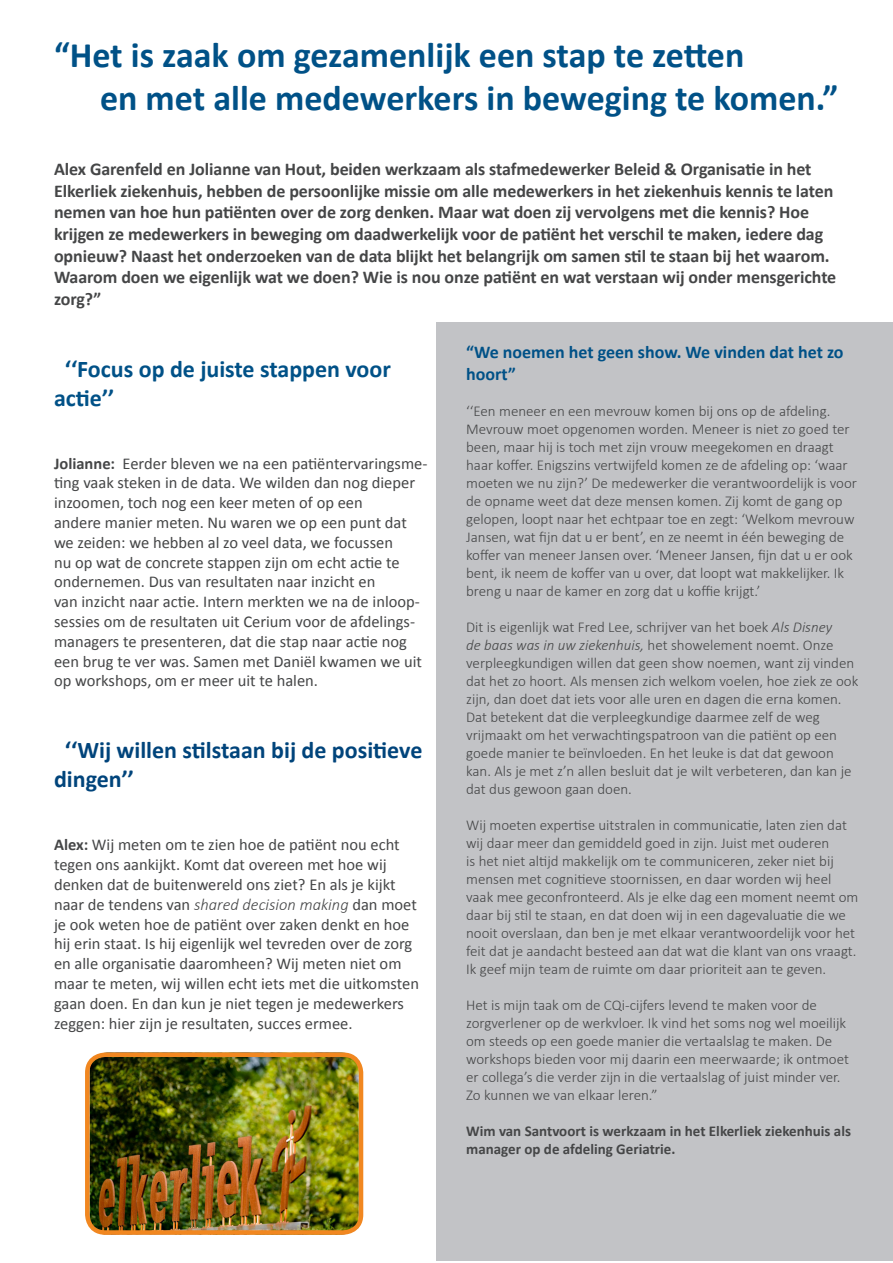
<style>
.page{position:relative;width:893px;height:1263px;background:#fff}
.page>*{position:absolute;margin:0;border:0;box-sizing:border-box;transform-origin:0 0}
.t1{font:700 36px "Calibri";color:#005187}
.t2{font:700 24px/28.8px "Calibri";color:#00447b}
.t3{font:700 24px/28.8px "Calibri";color:#005187}
.t4{font:700 18px/21.6px "Calibri";letter-spacing:-.005em;color:#454647}
.t5{font:700 18px/21.6px "Calibri";color:#005187}
.t6{font:16.5px/19.8px "Calibri";color:#454647}
.t7{font:300 15px/18px "Calibri";color:#454647}
.t8{font:700 15px/18px "Calibri";color:#454647}
.s1{font-weight:700}
.s2{font-weight:300;font-style:italic}
.s3{font-style:italic}
</style>
<div class="page">
<div style="left:437px;top:322px;width:456px;height:939px;background:#c2c3c6"></div>
<img style="left:90px;top:1057px;width:268px;height:173px">
<div style="left:85px;top:1052px;width:278px;height:183px;border:4px solid #f18720;border-radius:18px"></div>
<p class="t1" style="left:54px;top:32px;width:692px">“Het is zaak om gezamenlijk een stap te zetten</p>
<p class="t1" style="left:100px;top:75px;width:740px">en met alle medewerkers in beweging te komen.”</p>
<p class="t4" style="left:54px;top:158px;width:784px">Alex Garenfeld en Jolianne van Hout, beiden werkzaam als stafmedewerker Beleid &amp; Organisatie in het Elkerliek ziekenhuis, hebben de persoonlijke missie om alle medewerkers in het ziekenhuis kennis te laten nemen van hoe hun patiënten over de zorg denken. Maar wat doen zij vervolgens met die kennis? Hoe krijgen ze medewerkers in beweging om daadwerkelijk voor de patiënt het verschil te maken, iedere dag opnieuw? Naast het onderzoeken van de data blijkt het belangrijk om samen stil te staan bij het waarom.<br>Waarom doen we eigenlijk wat we doen? Wie is nou onze patiënt en wat verstaan wij onder mensgerichte zorg?”</p>
<p class="t3" style="left:54px;top:354px;width:338px;text-indent:11px">‘‘Focus op de juiste stappen voor actie’’</p>
<p class="t6" style="left:54px;top:453px;width:375px"><span class="s1">Jolianne:</span> Eerder bleven we na een patiëntervaringsme&shy;ting vaak steken in de data. We wilden dan nog dieper inzoomen, toch nog een keer meten of op een</p>
<p class="t6" style="left:54px;top:513px;width:354px">andere manier meten. Nu waren we op een punt dat we zeiden: we hebben al zo veel data, we focussen</p>
<p class="t6" style="left:54px;top:552px;width:347px">nu op wat de concrete stappen zijn om echt actie te ondernemen. Dus van resultaten naar inzicht en</p>
<p class="t6" style="left:54px;top:592px;width:369px">van inzicht naar actie. Intern merkten we na de inloop&shy;sessies om de resultaten uit Cerium voor de afdelings&shy;managers te presenteren, dat die stap naar actie nog een brug te ver was. Samen met Daniël kwamen we uit op workshops, om er meer uit te halen.</p>
<p class="t2" style="left:54px;top:736px;width:370px;text-indent:11px">‘‘Wij willen stilstaan bij de positieve dingen’’</p>
<p class="t6" style="left:54px;top:835px;width:347px"><span class="s1">Alex:</span> Wij meten om te zien hoe de patiënt nou echt tegen ons aankijkt. Komt dat overeen met hoe wij</p>
<p class="t6" style="left:54px;top:874px;width:366px">denken dat de buitenwereld ons ziet? En als je kijkt naar de tendens van <span class="s2">shared decision making</span> dan moet je ook weten hoe de patiënt over zaken denkt en hoe hij erin staat. Is hij eigenlijk wel tevreden over de zorg en alle organisatie daaromheen? Wij meten niet om maar te meten, wij willen echt iets met die uitkomsten gaan doen. En dan kun je niet tegen je medewerkers zeggen: hier zijn je resultaten, succes ermee.</p>
<p class="t5" style="left:466px;top:341px;width:379px">“We noemen het geen show. We vinden dat het zo hoort”</p>
<p class="t7" style="left:466px;top:401px;width:392px">‘‘Een meneer en een mevrouw komen bij ons op de afdeling.<br>Mevrouw moet opgenomen worden. Meneer is niet zo goed ter been, maar hij is toch met zijn vrouw meegekomen en draagt haar koffer. Enigszins vertwijfeld komen ze de afdeling op: ‘waar moeten we nu zijn?’ De medewerker die verantwoordelijk is voor de opname weet dat deze mensen komen. Zij komt de gang op gelopen, loopt naar het echtpaar toe en zegt: ‘Welkom mevrouw Jansen, wat fijn dat u er bent’, en ze neemt in één beweging de koffer van meneer Jansen over. ‘Meneer Jansen, fijn dat u er ook bent, ik neem de koffer van u over, dat loopt wat makkelijker. Ik breng u naar de kamer en zorg dat u koffie krijgt.’</p>
<p class="t7" style="left:466px;top:617px;width:394px">Dit is eigenlijk wat Fred Lee, schrijver van het boek <span class="s3">Als Disney<br>de baas was in uw ziekenhuis,</span> het showelement noemt. Onze verpleegkundigen willen dat geen show noemen, want zij vinden dat het zo hoort. Als mensen zich welkom voelen, hoe ziek ze ook zijn, dan doet dat iets voor alle uren en dagen die erna komen.<br>Dat betekent dat die verpleegkundige daarmee zelf de weg</p>
<p class="t7" style="left:466px;top:725px;width:387px">vrijmaakt om het verwachtingspatroon van die patiënt op een goede manier te beïnvloeden. En het leuke is dat dat gewoon kan. Als je met z’n allen besluit dat je wilt verbeteren, dan kan je dat dus gewoon gaan doen.</p>
<p class="t7" style="left:466px;top:815px;width:382px">Wij moeten expertise uitstralen in communicatie, laten zien dat wij daar meer dan gemiddeld goed in zijn. Juist met ouderen</p>
<p class="t7" style="left:466px;top:851px;width:394px">is het niet altijd makkelijk om te communiceren, zeker niet bij mensen met cognitieve stoornissen, en daar worden wij heel vaak mee geconfronteerd. Als je elke dag een moment neemt om daar bij stil te staan, en dat doen wij in een dagevaluatie die we nooit overslaan, dan ben je met elkaar verantwoordelijk voor het feit dat je aandacht besteed aan dat wat die klant van ons vraagt.<br>Ik geef mijn team de ruimte om daar prioriteit aan te geven.</p>
<p class="t7" style="left:466px;top:995px;width:384px">Het is mijn taak om de CQi-cijfers levend te maken voor de zorgverlener op de werkvloer. Ik vind het soms nog wel moeilijk om steeds op een goede manier die vertaalslag te maken. De workshops bieden voor mij daarin een meerwaarde; ik ontmoet er collega’s die verder zijn in die vertaalslag of juist minder ver.</p>
<p class="t7" style="left:466px;top:1085px;width:193px">Zo kunnen we van elkaar leren.”</p>
<p class="t8" style="left:466px;top:1122px;width:386px">Wim van Santvoort is werkzaam in het Elkerliek ziekenhuis als manager op de afdeling Geriatrie.</p>
</div>
